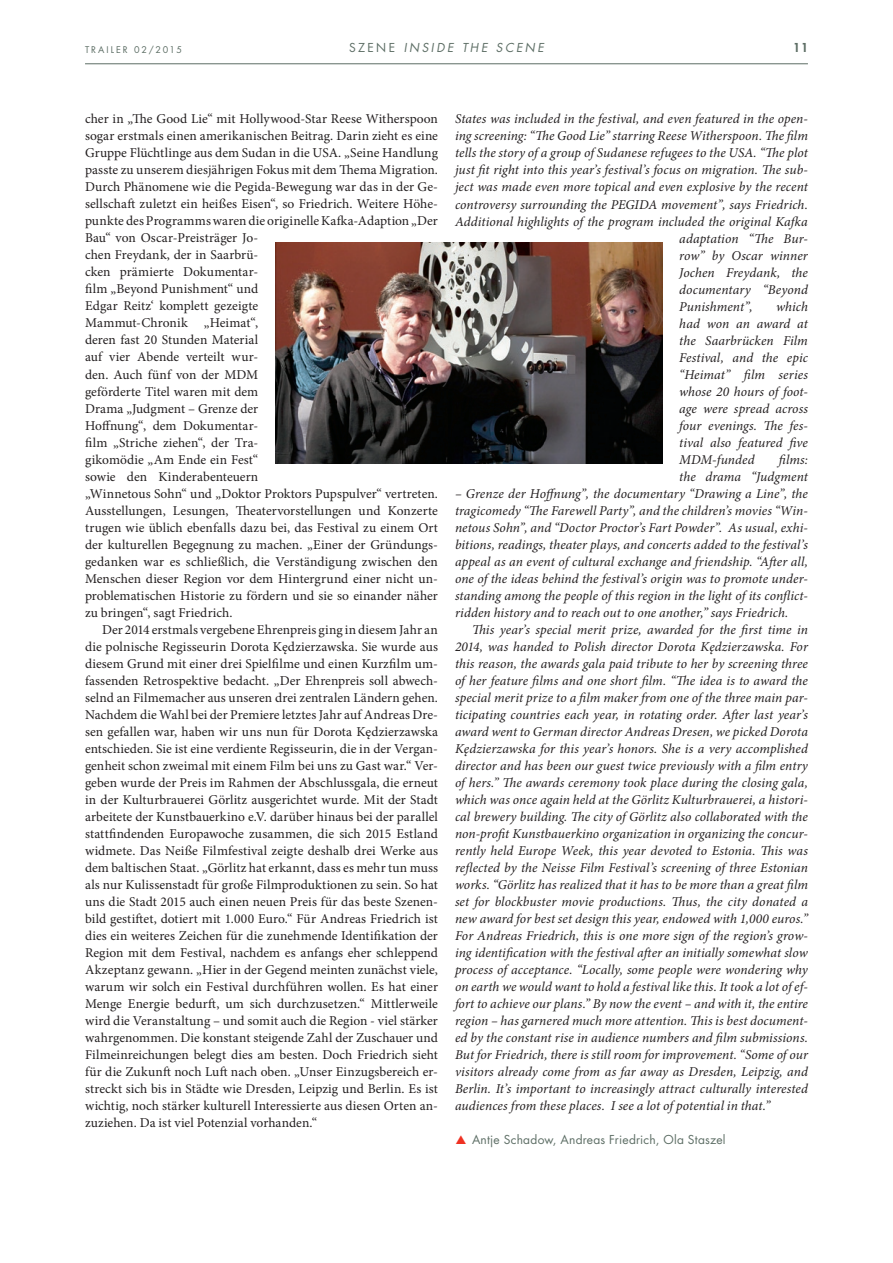
<style>
.page{position:relative;width:893px;height:1263px;background:#fff}
.page>*{position:absolute;margin:0;border:0;box-sizing:border-box;transform-origin:0 0}
.t1{font:13.5px/17px "Minion Pro";color:#231f20}
.t2{font:italic 13.5px/17px "Minion Pro";letter-spacing:.005em;color:#231f20;text-align:justify}
.t3{font:12px "Futura Std";letter-spacing:.02em;color:#5d6e65}
.t4{font:italic 12px "Futura Std";letter-spacing:.21em;color:#5d6e65}
.t5{font:800 12px "Futura Std";color:#5d6e65}
.t6{font:9px "Futura Std";letter-spacing:.215em;color:#5d6e65}
.s1{font-style:normal}
</style>
<div class="page">
<img style="left:275px;top:242px;width:387px;height:221px">
<hr style="left:85px;top:63px;width:723px;height:1px;background:#5d6e65">
<p class="t6" style="left:85px;top:43px;width:98px">TRAILER 02/2015</p>
<p class="t4" style="left:349px;top:40px;width:196px"><span class="s1">SZENE</span> INSIDE THE SCENE</p>
<p class="t5" style="left:793px;top:40px;width:16px">11</p>
<p class="t1" style="left:85px;top:111px;width:354px">cher in „The Good Lie“ mit Hollywood-Star Reese Witherspoon sogar erstmals einen amerikanischen Beitrag. Darin zieht es eine Gruppe Flüchtlinge aus dem Sudan in die USA. „Seine Handlung passte zu unserem diesjährigen Fokus mit dem Thema Migration.<br>Durch Phänomene wie die Pegida-Bewegung war das in der Ge&shy;sellschaft zuletzt ein heißes Eisen“, so Friedrich. Weitere Höhe&shy;punkte des Programms waren die originelle Kafka-Adaption „Der Bau“ von Oscar-Preisträger Jo-<br>chen Freydank, der in Saarbrü-<br>cken prämierte Dokumentar-<br>film „Beyond Punishment“ und<br>Edgar Reitz‘ komplett gezeigte<br>Mammut-Chronik „Heimat“,<br>deren fast 20 Stunden Material<br>auf vier Abende verteilt wur-<br>den. Auch fünf von der MDM<br>geförderte Titel waren mit dem<br>Drama „Judgment – Grenze der<br>Hoffnung“, dem Dokumentar-<br>film „Striche ziehen“, der Tra-<br>gikomödie „Am Ende ein Fest“<br>sowie den Kinderabenteuern<br>„Winnetous Sohn“ und „Doktor Proktors Pupspulver“ vertreten.<br>Ausstellungen, Lesungen, Theatervorstellungen und Konzerte trugen wie üblich ebenfalls dazu bei, das Festival zu einem Ort der kulturellen Begegnung zu machen. „Einer der Gründungs&shy;gedanken war es schließlich, die Verständigung zwischen den Menschen dieser Region vor dem Hintergrund einer nicht un&shy;problematischen Historie zu fördern und sie so einander näher zu bringen“, sagt Friedrich.</p>
<p class="t1" style="left:85px;top:621px;width:354px;text-align:justify;text-indent:17px">Der 2014 erstmals vergebene Ehrenpreis ging in diesem Jahr an die polnische Regisseurin Dorota Kędzierzawska. Sie wurde aus diesem Grund mit einer drei Spielfilme und einen Kurzfilm um&shy;fassenden Retrospektive bedacht. „Der Ehrenpreis soll abwech&shy;selnd an Filmemacher aus unseren drei zentralen Ländern gehen.<br>Nachdem die Wahl bei der Premiere letztes Jahr auf Andreas Dre&shy;sen gefallen war, haben wir uns nun für Dorota Kędzierzawska entschieden. Sie ist eine verdiente Regisseurin, die in der Vergan&shy;genheit schon zweimal mit einem Film bei uns zu Gast war.“ Ver&shy;geben wurde der Preis im Rahmen der Abschlussgala, die erneut in der Kulturbrauerei Görlitz ausgerichtet wurde. Mit der Stadt arbeitete der Kunstbauerkino e.V. darüber hinaus bei der parallel stattfindenden Europawoche zusammen, die sich 2015 Estland widmete. Das Neiße Filmfestival zeigte deshalb drei Werke aus dem baltischen Staat. „Görlitz hat erkannt, dass es mehr tun muss als nur Kulissenstadt für große Filmproduktionen zu sein. So hat uns die Stadt 2015 auch einen neuen Preis für das beste Szenen&shy;bild gestiftet, dotiert mit 1.000 Euro.“ Für Andreas Friedrich ist dies ein weiteres Zeichen für die zunehmende Identifikation der Region mit dem Festival, nachdem es anfangs eher schleppend Akzeptanz gewann. „Hier in der Gegend meinten zunächst viele, warum wir solch ein Festival durchführen wollen. Es hat einer Menge Energie bedurft, um sich durchzusetzen.“ Mittlerweile wird die Veranstaltung – und somit auch die Region - viel stärker wahrgenommen. Die konstant steigende Zahl der Zuschauer und Filmeinreichungen belegt dies am besten. Doch Friedrich sieht für die Zukunft noch Luft nach oben. „Unser Einzugsbereich er&shy;streckt sich bis in Städte wie Dresden, Leipzig und Berlin. Es ist wichtig, noch stärker kulturell Interessierte aus diesen Orten an&shy;zuziehen. Da ist viel Potenzial vorhanden.“</p>
<p class="t2" style="left:455px;top:111px;width:354px">States was included in the festival, and even featured in the open-</p>
<p class="t2" style="left:455px;top:128px;width:354px">ing screening: “The Good Lie” starring Reese Witherspoon. The film</p>
<p class="t2" style="left:455px;top:145px;width:354px">tells the story of a group of Sudanese refugees to the USA. “The plot</p>
<p class="t2" style="left:455px;top:162px;width:354px">just fit right into this year’s festival’s focus on migration. The sub-</p>
<p class="t2" style="left:455px;top:179px;width:354px">ject was made even more topical and even explosive by the recent</p>
<p class="t2" style="left:455px;top:196px;width:354px">controversy surrounding the PEGIDA movement”, says Friedrich.</p>
<p class="t2" style="left:455px;top:213px;width:354px">Additional highlights of the program included the original Kafka</p>
<p class="t2" style="left:679px;top:230px;width:130px">adaptation “The Bur-</p>
<p class="t2" style="left:679px;top:247px;width:130px">row” by Oscar winner</p>
<p class="t2" style="left:679px;top:264px;width:130px">Jochen Freydank, the</p>
<p class="t2" style="left:679px;top:281px;width:130px">documentary “Beyond</p>
<p class="t2" style="left:679px;top:298px;width:75px">Punishment”,</p>
<p class="t2" style="left:679px;top:298px;width:130px;text-indent:97px">which had won an award at the Saarbrücken Film Festival, and the epic “Heimat” film series whose 20 hours of foot&shy;age were spread across four evenings. The fes&shy;tival also featured five MDM-funded</p>
<p class="t2" style="left:679px;top:451px;width:130px;text-align:right">films:<br>the drama “Judgment</p>
<p class="t2" style="left:455px;top:485px;width:354px">– Grenze der Hoffnung”, the documentary “Drawing a Line”, the tragicomedy “The Farewell Party”, and the children’s movies “Win&shy;netous Sohn”, and “Doctor Proctor’s Fart Powder”. As usual, exhi&shy;bitions, readings, theater plays, and concerts added to the festival’s appeal as an event of cultural exchange and friendship. “After all, one of the ideas behind the festival’s origin was to promote under&shy;standing among the people of this region in the light of its conflict&shy;ridden history and to reach out to one another,” says Friedrich.</p>
<p class="t2" style="left:455px;top:621px;width:354px;text-indent:17px">This year’s special merit prize, awarded for the first time in 2014, was handed to Polish director Dorota Kędzierzawska. For this reason, the awards gala paid tribute to her by screening three of her feature films and one short film. “The idea is to award the special merit prize to a film maker from one of the three main par&shy;ticipating countries each year, in rotating order. After last year’s award went to German director Andreas Dresen, we picked Dorota Kędzierzawska for this year’s honors. She is a very accomplished director and has been our guest twice previously with a film entry of hers.” The awards ceremony took place during the closing gala, which was once again held at the Görlitz Kulturbrauerei, a histori&shy;cal brewery building. The city of Görlitz also collaborated with the non-profit Kunstbauerkino organization in organizing the concur&shy;rently held Europe Week, this year devoted to Estonia. This was reflected by the Neisse Film Festival’s screening of three Estonian works. “Görlitz has realized that it has to be more than a great film set for blockbuster movie productions. Thus, the city donated a new award for best set design this year, endowed with 1,000 euros.” For Andreas Friedrich, this is one more sign of the region’s grow&shy;ing identification with the festival after an initially somewhat slow process of acceptance. “Locally, some people were wondering why on earth we would want to hold a festival like this. It took a lot of ef&shy;fort to achieve our plans.” By now the event – and with it, the entire region – has garnered much more attention. This is best document&shy;ed by the constant rise in audience numbers and film submissions.<br>But for Friedrich, there is still room for improvement. “Some of our visitors already come from as far away as Dresden, Leipzig, and Berlin. It’s important to increasingly attract culturally interested audiences from these places. I see a lot of potential in that.”</p>
<p class="t3" style="left:472px;top:1132px;width:255px">Antje Schadow, Andreas Friedrich, Ola Staszel</p>
</div>
